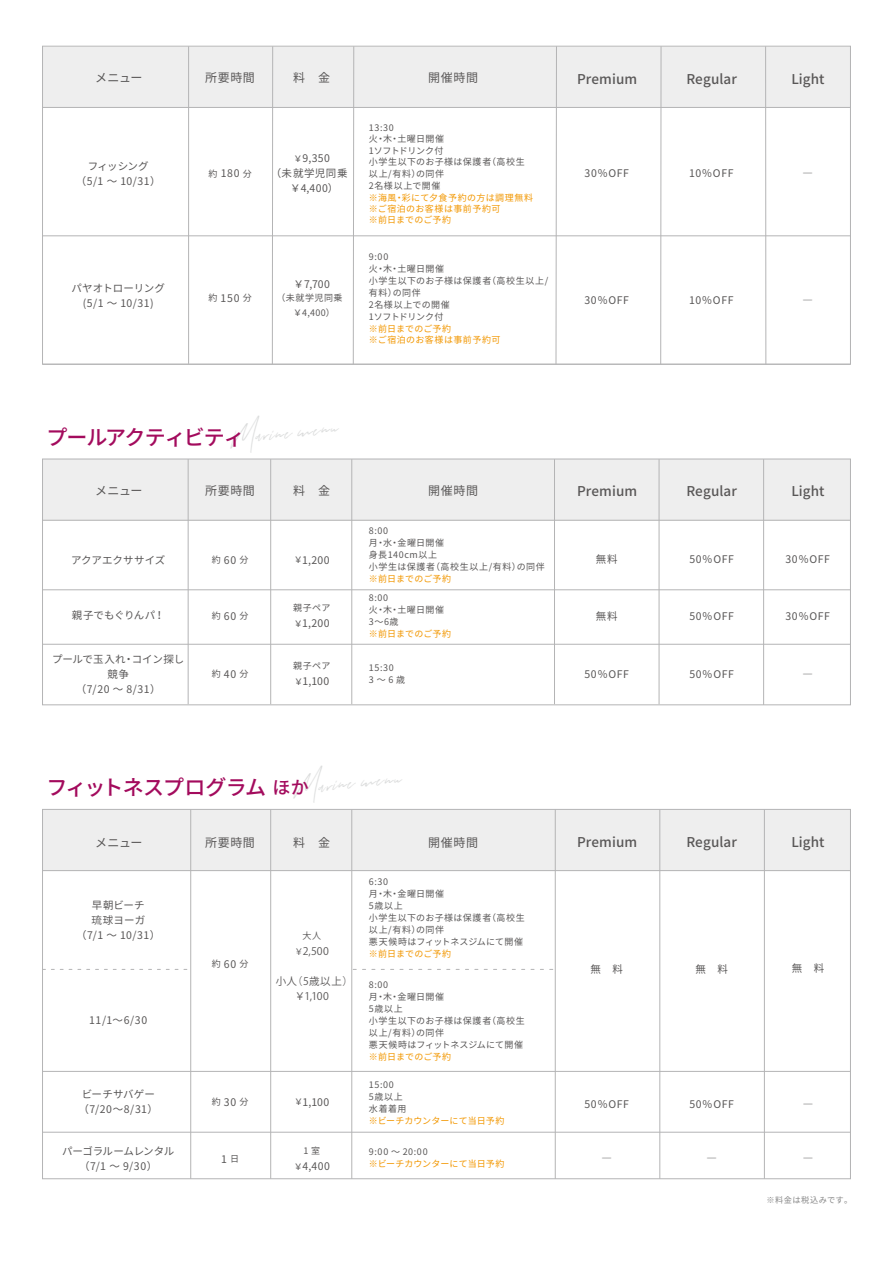
<style>
.page{position:relative;width:893px;height:1263px;background:#fff}
.page>*{position:absolute;margin:0;border:0;box-sizing:border-box;transform-origin:0 0}
.t1{font:500 21px "Noto Sans CJ Kjp";letter-spacing:-.05em;color:#a30b5d}
.t2{font:21px "Tuesday Night";color:#dadbdb}
.t3{font:500 13.5px "Noto Sans CJ Kjp";letter-spacing:.005em;color:#595757}
.t4{font:12px "Noto Sans CJ Kjp";letter-spacing:.055em;color:#595757}
.t5{font:10.5px/15px "Noto Sans CJ Kjp";letter-spacing:.04em;color:#595757;text-align:center}
.t6{font:10.5px/15px "Noto Sans CJ Kjp";letter-spacing:.02em;color:#595757}
.t7{font:10.5px/15px "Noto Sans CJ Kjp";letter-spacing:-.005em;color:#595757;text-align:center}
.t8{font:10.5px/15px "Noto Sans CJ Kjp";letter-spacing:.015em;color:#595757;text-align:center}
.t9{font:10.5px/15px "Noto Sans CJ Kjp";letter-spacing:-.03em;color:#595757;text-align:center}
.t10{font:10.5px "Koz Go Pro";letter-spacing:.025em;color:#595757}
.t11{font:10.5px "Noto Sans CJ Kjp";color:#595757}
.t12{font:10.5px "Koz Go Pr 6 N";color:#595757}
.t13{font:9px/12px "Noto Sans CJ Kjp";letter-spacing:.06em;color:#595757}
.t14{font:9px "Noto Sans CJ Kjp";letter-spacing:.02em;color:#f29700}
.t15{font:9px/11.2px "Noto Sans CJ Kjp";letter-spacing:.05em;color:#f29700}
.t16{font:9px/11.2px "Noto Sans CJ Kjp";letter-spacing:.045em;color:#f29700}
.t17{font:9px/12px "Noto Sans CJ Kjp";letter-spacing:.08em;color:#595757}
.t18{font:9px "Koz Go Pro";color:#595757}
.t19{font:8.25px "Noto Sans CJ Kjp";letter-spacing:.05em;color:#888}
.s1{font-size:9px}
.s2{font-size:10.5px}
.s3{font-size:18px}
.s4{font-family:"Koz Go Pro"}
</style>
<div class="page">
<div style="left:43px;top:47px;width:807px;height:60px;background:#eee"></div>
<hr style="left:43px;top:235px;width:807px;height:1px;background:#b4b4b5">
<hr style="left:43px;top:364px;width:807px;height:1px;background:#b4b4b5">
<hr style="left:43px;top:107px;width:807px;height:1px;background:#b4b4b5">
<hr style="left:660px;top:46px;width:1px;height:318px;background:#b4b4b5">
<hr style="left:765px;top:46px;width:1px;height:318px;background:#b4b4b5">
<svg style="left:555px;top:46px;width:2px;height:318px"></svg>
<svg style="left:353px;top:46px;width:1px;height:318px"></svg>
<hr style="left:272px;top:46px;width:1px;height:318px;background:#b4b4b5">
<hr style="left:188px;top:46px;width:1px;height:318px;background:#b4b4b5">
<div style="left:43px;top:459px;width:807px;height:61px;background:#eee"></div>
<div style="left:42px;top:459px;width:809px;height:246px;border:1px solid #b4b4b5"></div>
<hr style="left:43px;top:644px;width:807px;height:1px;background:#b4b4b5">
<hr style="left:43px;top:589px;width:807px;height:1px;background:#b4b4b5">
<hr style="left:43px;top:520px;width:807px;height:1px;background:#b4b4b5">
<hr style="left:659px;top:459px;width:1px;height:245px;background:#b4b4b5">
<hr style="left:763px;top:459px;width:1px;height:246px;background:#b4b4b5">
<hr style="left:554px;top:459px;width:1px;height:245px;background:#b4b4b5">
<hr style="left:351px;top:459px;width:1px;height:245px;background:#b4b4b5">
<hr style="left:270px;top:459px;width:1px;height:245px;background:#b4b4b5">
<hr style="left:188px;top:459px;width:1px;height:245px;background:#b4b4b5">
<div style="left:43px;top:810px;width:807px;height:60px;background:#eee"></div>
<hr style="left:43px;top:1132px;width:807px;height:1px;background:#b4b4b5">
<hr style="left:43px;top:1071px;width:807px;height:1px;background:#b4b4b5">
<svg style="left:43px;top:969px;width:145px;height:1px"></svg>
<svg style="left:353px;top:969px;width:201px;height:1px"></svg>
<hr style="left:43px;top:870px;width:807px;height:1px;background:#b4b4b5">
<hr style="left:659px;top:809px;width:1px;height:370px;background:#b4b4b5">
<hr style="left:764px;top:809px;width:1px;height:370px;background:#b4b4b5">
<hr style="left:555px;top:809px;width:1px;height:370px;background:#b4b4b5">
<hr style="left:351px;top:809px;width:1px;height:370px;background:#b4b4b5">
<hr style="left:270px;top:809px;width:1px;height:370px;background:#b4b4b5">
<hr style="left:190px;top:809px;width:1px;height:370px;background:#b4b4b5">
<h3 class="t4" style="left:95px;top:71px;width:49px">メニュー</h3>
<h3 class="t4" style="left:205px;top:71px;width:51px">所要時間</h3>
<h3 class="t4" style="left:293px;top:71px;width:38px">料　金</h3>
<h3 class="t4" style="left:428px;top:71px;width:52px">開催時間</h3>
<h2 class="t3" style="left:577px;top:71px;width:61px">Premium</h2>
<h2 class="t3" style="left:686px;top:71px;width:52px">Regular</h2>
<h2 class="t3" style="left:791px;top:71px;width:35px">Light</h2>
<p class="t13" style="left:369px;top:122px;width:157px;line-height:11.6px">13:30　<br>火・木・土曜日開催<br>1ソフトドリンク付<br>小学生以下のお子様は保護者（高校生以上/有料）の同伴<br>2名様以上で開催</p>
<p class="t15" style="left:369px;top:192px;width:166px">※海風・彩にて夕食予約の方は調理無料※ご宿泊のお客様は事前予約可<br>※前日までのご予約</p>
<p class="t5" style="left:294px;top:151px;width:38px"><span class="s1">￥</span>9,350</p>
<p class="t5" style="left:271px;top:166px;width:78px">（未就学児同乗</p>
<p class="t5" style="left:290px;top:181px;width:50px">￥4,400）</p>
<p class="t7" style="left:76px;top:159px;width:86px">フィッシング（5/1 ～ 10/31）</p>
<p class="t5" style="left:584px;top:166px;width:46px">30％OFF</p>
<p class="t5" style="left:689px;top:166px;width:46px">10％OFF</p>
<p class="t5" style="left:209px;top:166px;width:45px"><span class="s1">約</span> 180 <span class="s1">分</span></p>
<p class="t6" style="left:72px;top:281px;width:95px;text-align:center">パヤオトローリング(5/1 ～ 10/31)</p>
<p class="t5" style="left:208px;top:291px;width:45px"><span class="s1">約</span> 150 <span class="s1">分</span></p>
<p class="t5" style="left:294px;top:276px;width:38px">￥7,700</p>
<p class="t13" style="left:293px;top:291px;width:51px;line-height:15px;text-indent:-17px">（未就学児同乗￥4,400）</p>
<p class="t13" style="left:369px;top:251px;width:181px">9:00<br>火・木・土曜日開催<br>小学生以下のお子様は保護者（高校生以上/有料）の同伴<br>2名様以上での開催<br>1ソフトドリンク付</p>
<p class="t16" style="left:369px;top:323px;width:133px">※前日までのご予約<br>※ご宿泊のお客様は事前予約可</p>
<h1 class="t2" style="left:228px;top:425px;width:110px;rotate:-6deg">Marine menu</h1>
<h1 class="t1" style="left:47px;top:425px;width:200px">プールアクティビティ</h1>
<p class="t5" style="left:584px;top:293px;width:46px">30％OFF</p>
<p class="t5" style="left:689px;top:293px;width:46px">10％OFF</p>
<p class="t5" style="left:802px;top:166px;width:12px">―</p>
<p class="t5" style="left:802px;top:293px;width:12px">―</p>
<h3 class="t4" style="left:95px;top:484px;width:49px">メニュー</h3>
<h3 class="t4" style="left:205px;top:484px;width:51px">所要時間</h3>
<h3 class="t4" style="left:293px;top:484px;width:38px">料　金</h3>
<h3 class="t4" style="left:428px;top:484px;width:52px">開催時間</h3>
<p class="t11" style="left:71px;top:554px;width:96px">アクアエクササイズ</p>
<p class="t7" style="left:72px;top:608px;width:94px">親子でもぐりんパ！</p>
<p class="t8" style="left:52px;top:651px;width:134px">プールで玉入れ・コイン探し競争<br>（7/20 ～ 8/31）</p>
<p class="t13" style="left:212px;top:554px;width:38px">約 <span class="s2">60</span> 分</p>
<p class="t13" style="left:212px;top:610px;width:38px">約 <span class="s2">60</span> 分</p>
<p class="t13" style="left:212px;top:668px;width:38px">約 <span class="s2">40</span> 分</p>
<p class="t5" style="left:294px;top:553px;width:37px"><span class="s1">￥</span>1,200</p>
<p class="t13" style="left:293px;top:602px;width:39px">親子ペア</p>
<p class="t5" style="left:294px;top:616px;width:37px"><span class="s1">￥</span>1,200</p>
<p class="t13" style="left:293px;top:660px;width:39px">親子ペア</p>
<p class="t5" style="left:294px;top:674px;width:37px"><span class="s1">￥</span>1,100</p>
<p class="t13" style="left:369px;top:525px;width:177px">8:00<br>月・水・金曜日開催<br>身長140cm以上<br>小学生は保護者（高校生以上/有料）の同伴</p>
<p class="t14" style="left:369px;top:574px;width:84px">※前日までのご予約</p>
<p class="t13" style="left:369px;top:592px;width:77px">8:00<br>火・木・土曜日開催<br>3～6歳</p>
<p class="t14" style="left:369px;top:629px;width:84px">※前日までのご予約</p>
<p class="t13" style="left:369px;top:662px;width:38px">15:30<br>3 ～ 6 歳</p>
<h1 class="t2" style="left:291px;top:776px;width:110px;rotate:-6deg">Marine menu</h1>
<h1 class="t1" style="left:47px;top:775px;width:264px">フィットネスプログラム <span class="s3">ほか</span></h1>
<h3 class="t4" style="left:95px;top:835px;width:49px">メニュー</h3>
<p class="t5" style="left:76px;top:898px;width:85px">早朝ビーチ<br>琉球ヨーガ<br>（7/1 ～ 10/31）</p>
<p class="t5" style="left:89px;top:1013px;width:59px">11/1～6/30</p>
<p class="t6" style="left:79px;top:1087px;width:81px">ビーチサバゲー（7/20～8/31）</p>
<p class="t9" style="left:62px;top:1144px;width:114px">パーゴラルームレンタル（7/1 ～ 9/30）</p>
<h3 class="t4" style="left:205px;top:835px;width:51px">所要時間</h3>
<h3 class="t4" style="left:293px;top:835px;width:38px">料　金</h3>
<h3 class="t4" style="left:428px;top:835px;width:52px">開催時間</h3>
<p class="t13" style="left:212px;top:958px;width:38px">約 <span class="s2">60</span> 分</p>
<p class="t13" style="left:212px;top:1096px;width:38px">約 <span class="s2">30</span> 分</p>
<p class="t5" style="left:221px;top:1152px;width:20px">1 <span class="s1">日</span></p>
<p class="t18" style="left:302px;top:930px;width:20px">大人</p>
<p class="t10" style="left:295px;top:944px;width:36px"><span class="s1">￥</span>2,500</p>
<p class="t10" style="left:276px;top:974px;width:79px">小人（5歳以上）</p>
<p class="t12" style="left:295px;top:990px;width:36px"><span class="s4">￥</span>1,100</p>
<p class="t5" style="left:294px;top:1095px;width:37px"><span class="s1">￥</span>1,100</p>
<p class="t13" style="left:303px;top:1145px;width:18px">1 室</p>
<p class="t5" style="left:294px;top:1159px;width:38px"><span class="s1">￥</span>4,400</p>
<p class="t13" style="left:369px;top:876px;width:157px">6:30<br>月・木・金曜日開催<br>5歳以上<br>小学生以下のお子様は保護者（高校生以上/有料）の同伴<br>悪天候時はフィットネスジムにて開催</p>
<p class="t14" style="left:369px;top:949px;width:84px">※前日までのご予約</p>
<p class="t13" style="left:369px;top:979px;width:157px">8:00<br>月・木・金曜日開催<br>5歳以上<br>小学生以下のお子様は保護者（高校生以上/有料）の同伴<br>悪天候時はフィットネスジムにて開催</p>
<p class="t14" style="left:369px;top:1052px;width:84px">※前日までのご予約</p>
<p class="t17" style="left:369px;top:1078px;width:39px">15:00<br>5歳以上水着着用</p>
<p class="t14" style="left:369px;top:1115px;width:137px">※ビーチカウンターにて当日予約</p>
<p class="t13" style="left:369px;top:1146px;width:60px">9:00 ～ 20:00</p>
<p class="t14" style="left:369px;top:1159px;width:137px">※ビーチカウンターにて当日予約</p>
<h2 class="t3" style="left:577px;top:484px;width:61px">Premium</h2>
<h2 class="t3" style="left:686px;top:484px;width:52px">Regular</h2>
<h2 class="t3" style="left:791px;top:484px;width:35px">Light</h2>
<p class="t5" style="left:596px;top:551px;width:23px">無料</p>
<p class="t5" style="left:689px;top:551px;width:46px">50％OFF</p>
<p class="t5" style="left:785px;top:551px;width:46px">30％OFF</p>
<p class="t5" style="left:596px;top:608px;width:23px">無料</p>
<p class="t5" style="left:689px;top:608px;width:46px">50％OFF</p>
<p class="t5" style="left:785px;top:608px;width:46px">30％OFF</p>
<p class="t5" style="left:584px;top:667px;width:46px">50％OFF</p>
<p class="t5" style="left:689px;top:667px;width:46px">50％OFF</p>
<p class="t5" style="left:802px;top:667px;width:12px">―</p>
<h2 class="t3" style="left:577px;top:834px;width:61px">Premium</h2>
<h2 class="t3" style="left:686px;top:834px;width:52px">Regular</h2>
<h2 class="t3" style="left:791px;top:834px;width:35px">Light</h2>
<p class="t5" style="left:591px;top:962px;width:34px">無　料</p>
<p class="t5" style="left:695px;top:962px;width:34px">無　料</p>
<p class="t5" style="left:584px;top:1097px;width:46px">50％OFF</p>
<p class="t5" style="left:689px;top:1097px;width:46px">50％OFF</p>
<p class="t5" style="left:792px;top:960px;width:34px">無　料</p>
<p class="t5" style="left:803px;top:1097px;width:12px">―</p>
<p class="t5" style="left:601px;top:1151px;width:12px">―</p>
<p class="t5" style="left:706px;top:1151px;width:12px">―</p>
<p class="t5" style="left:803px;top:1151px;width:12px">―</p>
<p class="t19" style="left:767px;top:1195px;width:87px">※料金は税込みです。</p>
</div>
